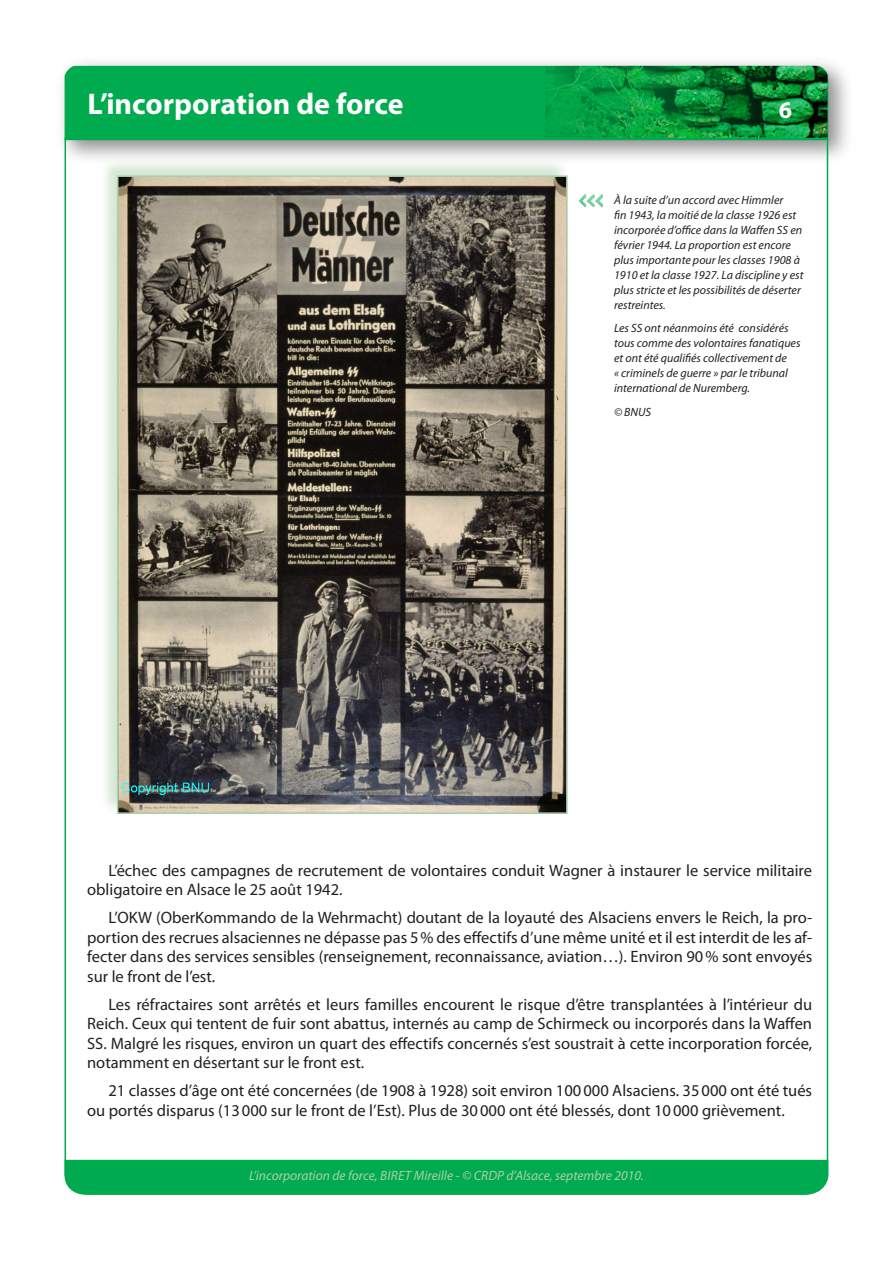
<style>
.page{position:relative;width:893px;height:1263px;background:#fff}
.page>*{position:absolute;margin:0;border:0;box-sizing:border-box;transform-origin:0 0}
.t1{font:700 30px "Myriad Pro";color:#fff}
.t2{font:700 24px "Myriad Pro";color:#fff}
.paragraphe_normal{font:16.5px/19.5px "Myriad Pro";color:#231f20}
.t3{font:italic 13.5px "Myriad Pro";color:#abcfaa}
.paragraphe_normal-2{font:italic 12px/15px "Myriad Pro";color:#231f20}
</style>
<div class="page">
<img style="left:62px;top:62px;width:786px;height:111px">
<div style="left:65px;top:66px;width:763px;height:74px;background:#00aa4f"></div>
<hr style="left:65px;top:137px;width:1px;height:1038px;background:#00aa4f">
<hr style="left:827px;top:138px;width:1px;height:1038px;background:#00aa4f">
<div style="left:65px;top:1160px;width:763px;height:35px;background:#00aa4f"></div>
<img style="left:546px;top:66px;width:281px;height:72px">
<div style="left:99px;top:157px;width:469px;height:657px;background:#abcfaa;opacity:.5"></div>
<img style="left:120px;top:178px;width:445px;height:633px">
<div style="left:117px;top:175px;width:451px;height:639px;border:2px solid #abcfaa"></div>
<svg style="left:579px;top:195px;width:24px;height:12px"></svg>
<h1 class="t1" style="left:87px;top:84px;width:318px">L’incorporation de force</h1>
<h2 class="t2" style="left:779px;top:94px;width:15px">6</h2>
<p class="paragraphe_normal-2" style="left:614px;top:192px;width:191px">À la suite d’un accord avec Himmler<br>fin 1943, la moitié de la classe 1926 est incorporée d’office dans la Waffen SS en février 1944. La proportion est encore plus importante pour les classes 1908 à 1910 et la classe 1927. La discipline y est plus stricte et les possibilités de déserter restreintes.</p>
<p class="paragraphe_normal-2" style="left:614px;top:320px;width:188px">Les SS ont néanmoins été considérés tous comme des volontaires fanatiques et ont été qualifiés collectivement de<br>« criminels de guerre » par le tribunal international de Nuremberg.</p>
<p class="paragraphe_normal-2" style="left:614px;top:404px;width:39px">© BNUS</p>
<p class="paragraphe_normal" style="left:87px;top:860px;width:726px;text-indent:21px">L’échec des campagnes de recrutement de volontaires conduit Wagner à instaurer le service militaire obligatoire en Alsace le 25 août 1942.</p>
<p class="paragraphe_normal" style="left:87px;top:907px;width:726px;text-align:justify;text-indent:21px">L’OKW (OberKommando de la Wehrmacht) doutant de la loyauté des Alsaciens envers le Reich, la pro&shy;portion des recrues alsaciennes ne dépasse pas 5% des effectifs d’une même unité et il est interdit de les af&shy;fecter dans des services sensibles (renseignement, reconnaissance, aviation…). Environ 90% sont envoyés sur le front de l’est.</p>
<p class="paragraphe_normal" style="left:87px;top:994px;width:726px;text-align:justify;text-indent:21px">Les réfractaires sont arrêtés et leurs familles encourent le risque d’être transplantées à l’intérieur du Reich. Ceux qui tentent de fuir sont abattus, internés au camp de Schirmeck ou incorporés dans la Waffen SS. Malgré les risques, environ un quart des effectifs concernés s’est soustrait à cette incorporation forcée, notamment en désertant sur le front est.</p>
<p class="paragraphe_normal" style="left:87px;top:1080px;width:726px;text-indent:21px">21 classes d’âge ont été concernées (de 1908 à 1928) soit environ 100000 Alsaciens. 35000 ont été tués ou portés disparus (13000 sur le front de l’Est). Plus de 30000 ont été blessés, dont 10000 grièvement.</p>
<p class="t3" style="left:249px;top:1167px;width:396px">L’incorporation de force, BIRET Mireille - © CRDP d’Alsace, septembre 2010.</p>
</div>
